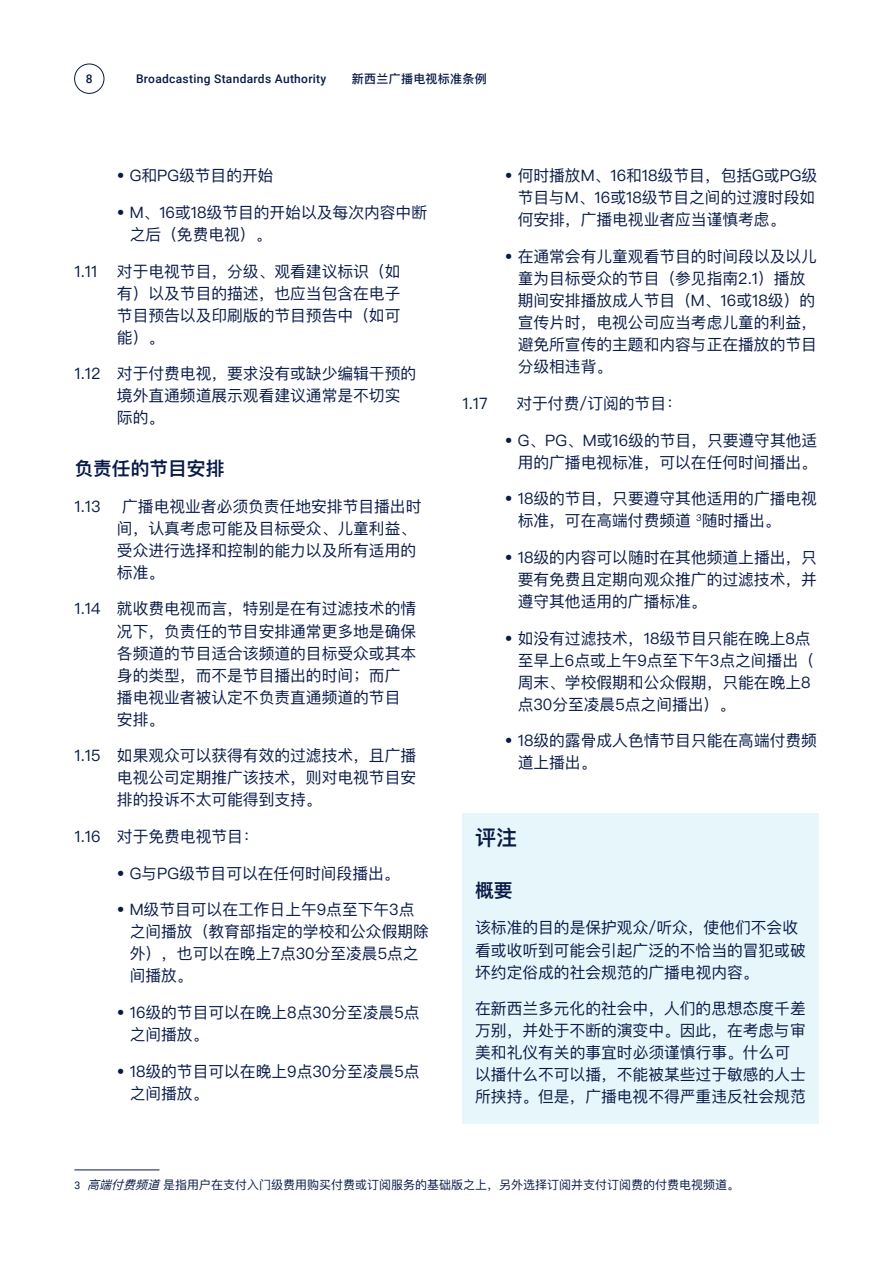
<style>
.page{position:relative;width:893px;height:1263px;background:#fff}
.page>*{position:absolute;margin:0;border:0;box-sizing:border-box;transform-origin:0 0}
.h2_standard_sc{font:600 21px "Ping Fang SC";color:#091a47}
.s1_SC{font:600 18.75px "Ping Fang SC";color:#091a47}
.b1_SC{font:15.75px/22px "Ping Fang SC";color:#091a47}
.standard_sc{font:15.75px/22px "Ping Fang SC";color:#091a47}
.footnote{font:12px "Ping Fang SC";color:#091a47}
.t1{font:500 12px "Roboto";letter-spacing:.025em;color:#091a47}
.t2{font:500 12px "Ping Fang SC";letter-spacing:.025em;color:#091a47}
.s1{font-family:"Roboto";font-size:10.5px}
.s2{font-style:italic}
</style>
<div class="page">
<hr style="left:74px;top:1169px;width:85px;height:1px;background:#091a47">
<div style="left:462px;top:813px;width:357px;height:311px;background:#e7f6fa"></div>
<div style="left:74px;top:64px;width:30px;height:30px;border:1px solid #091a47;border-radius:50%"></div>
<p class="t1" style="left:86px;top:70px;width:8px">8</p>
<p class="t1" style="left:136px;top:70px;width:192px">Broadcasting Standards Authority</p>
<p class="t2" style="left:352px;top:71px;width:136px">新西兰广播电视标准条例</p>
<p class="standard_sc" style="left:117px;top:164px;width:158px">• G和PG级节目的开始</p>
<p class="standard_sc" style="left:130px;top:201px;width:299px;text-indent:-13px">• M、16或18级节目的开始以及每次内容中断之后（免费电视）。</p>
<p class="standard_sc" style="left:117px;top:260px;width:285px;text-align:justify;text-indent:-43px">1.11 对于电视节目，分级、观看建议标识（如有）以及节目的描述，也应当包含在电子节目预告以及印刷版的节目预告中（如可能）。</p>
<p class="standard_sc" style="left:117px;top:362px;width:301px;text-indent:-43px">1.12 对于付费电视，要求没有或缺少编辑干预的境外直通频道展示观看建议通常是不切实际的。</p>
<p class="s1_SC" style="left:74px;top:457px;width:151px">负责任的节目安排</p>
<p class="standard_sc" style="left:74px;top:495px;width:28px">1.13</p>
<p class="standard_sc" style="left:117px;top:495px;width:306px;text-indent:5px">广播电视业者必须负责任地安排节目播出时间，认真考虑可能及目标受众、儿童利益、受众进行选择和控制的能力以及所有适用的标准。</p>
<p class="standard_sc" style="left:117px;top:598px;width:301px;text-indent:-43px">1.14 就收费电视而言，特别是在有过滤技术的情况下，负责任的节目安排通常更多地是确保各频道的节目适合该频道的目标受众或其本身的类型，而不是节目播出的时间；而广播电视业者被认定不负责直通频道的节目安排。</p>
<p class="standard_sc" style="left:117px;top:744px;width:301px;text-align:justify;text-indent:-43px">1.15 如果观众可以获得有效的过滤技术，且广播电视公司定期推广该技术，则对电视节目安排的投诉不太可能得到支持。</p>
<p class="standard_sc" style="left:74px;top:825px;width:186px">1.16 对于免费电视节目：</p>
<p class="b1_SC" style="left:117px;top:862px;width:284px">• G与PG级节目可以在任何时间段播出。</p>
<p class="b1_SC" style="left:130px;top:898px;width:301px;text-indent:-13px">• M级节目可以在工作日上午9点至下午3点之间播放（教育部指定的学校和公众假期除外），也可以在晚上7点30分至凌晨5点之间播放。</p>
<p class="b1_SC" style="left:130px;top:1001px;width:291px;text-indent:-13px">• 16级的节目可以在晚上8点30分至凌晨5点之间播放。</p>
<p class="b1_SC" style="left:130px;top:1060px;width:291px;text-indent:-13px">• 18级的节目可以在晚上9点30分至凌晨5点之间播放。</p>
<p class="b1_SC" style="left:518px;top:164px;width:301px;text-indent:-13px">• 何时播放M、16和18级节目，包括G或PG级节目与M、16或18级节目之间的过渡时段如何安排，广播电视业者应当谨慎考虑。</p>
<p class="b1_SC" style="left:518px;top:245px;width:301px;text-indent:-13px">• 在通常会有儿童观看节目的时间段以及以儿童为目标受众的节目（参见指南2.1）播放期间安排播放成人节目（M、16或18级）的宣传片时，电视公司应当考虑儿童的利益，避免所宣传的主题和内容与正在播放的节目分级相违背。</p>
<p class="b1_SC" style="left:462px;top:392px;width:27px">1.17</p>
<p class="b1_SC" style="left:516px;top:392px;width:167px">对于付费/订阅的节目：</p>
<p class="b1_SC" style="left:505px;top:429px;width:314px;text-align:right">• G、PG、M或16级的节目，只要遵守其他适用的广播电视标准，可以在任何时间播出。</p>
<p class="b1_SC" style="left:518px;top:487px;width:301px;text-indent:-13px">• 18级的节目，只要遵守其他适用的广播电视标准，可在高端付费频道 <sup>3</sup>随时播出。</p>
<p class="b1_SC" style="left:518px;top:546px;width:301px;text-align:justify;text-indent:-13px">• 18级的内容可以随时在其他频道上播出，只要有免费且定期向观众推广的过滤技术，并遵守其他适用的广播标准。</p>
<p class="b1_SC" style="left:518px;top:627px;width:298px;text-indent:-13px">• 如没有过滤技术，18级节目只能在晚上8点至早上6点或上午9点至下午3点之间播出（周末、学校假期和公众假期，只能在晚上8点30分至凌晨5点之间播出）。</p>
<p class="b1_SC" style="left:518px;top:729px;width:301px;text-indent:-13px">• 18级的露骨成人色情节目只能在高端付费频道上播出。</p>
<p class="h2_standard_sc" style="left:475px;top:825px;width:43px">评注</p>
<p class="s1_SC" style="left:475px;top:879px;width:39px">概要</p>
<p class="b1_SC" style="left:475px;top:917px;width:332px">该标准的目的是保护观众/听众，使他们不会收看或收听到可能会引起广泛的不恰当的冒犯或破坏约定俗成的社会规范的广播电视内容。</p>
<p class="b1_SC" style="left:475px;top:997px;width:332px">在新西兰多元化的社会中，人们的思想态度千差万别，并处于不断的演变中。因此，在考虑与审美和礼仪有关的事宜时必须谨慎行事。什么可以播什么不可以播，不能被某些过于敏感的人士所挟持。但是，广播电视不得严重违反社会规范</p>
<p class="footnote" style="left:74px;top:1177px;width:666px"><span class="s1">3</span> <span class="s2">高端付费频道</span> 是指用户在支付入门级费用购买付费或订阅服务的基础版之上，另外选择订阅并支付订阅费的付费电视频道。</p>
</div>
